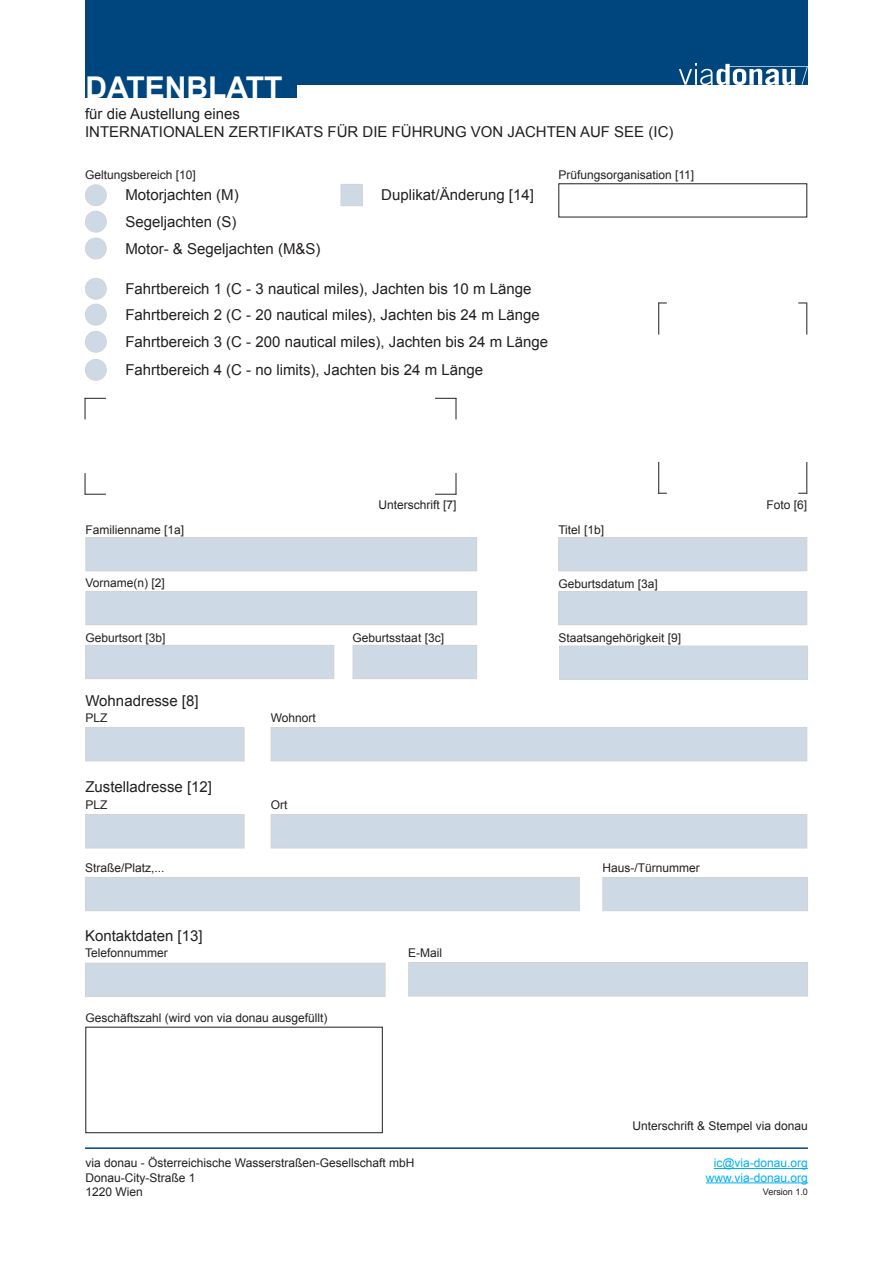
<style>
.page{position:relative;width:893px;height:1263px;background:#fff}
.page>*{position:absolute;margin:0;border:0;box-sizing:border-box;transform-origin:0 0}
.TEXT{font:700 30px "Arial";color:#fff}
.TEXT-2{font:15px/18px "Arial";color:#231f20}
.Text_klein{font:12px "Arial";color:#231f20}
.Text_klein_rechts{font:12px "Arial";color:#231f20}
.Text_klein_rechts-2{font:12px "Arial";color:#00aeef}
.Text_klein-2{font:9px "Arial";color:#231f20}
</style>
<div class="page">
<div style="left:85px;top:0;width:211px;height:97px;background:#00467e"></div>
<div style="left:341px;top:184px;width:21px;height:22px;background:#cddae5"></div>
<div style="left:85px;top:1027px;width:298px;height:106px;border:1px solid #231f20"></div>
<div style="left:86px;top:537px;width:391px;height:34px;background:#cddae5"></div>
<div style="left:86px;top:591px;width:391px;height:34px;background:#cddae5"></div>
<div style="left:86px;top:645px;width:248px;height:34px;background:#cddae5"></div>
<div style="left:353px;top:645px;width:124px;height:34px;background:#cddae5"></div>
<div style="left:559px;top:537px;width:248px;height:34px;background:#cddae5"></div>
<div style="left:558px;top:183px;width:249px;height:34px;border:1px solid #231f20"></div>
<div style="left:559px;top:591px;width:248px;height:34px;background:#cddae5"></div>
<div style="left:560px;top:646px;width:247px;height:33px;background:#cddae5"></div>
<div style="left:86px;top:728px;width:158px;height:33px;background:#cddae5"></div>
<div style="left:86px;top:815px;width:158px;height:33px;background:#cddae5"></div>
<div style="left:85px;top:963px;width:300px;height:33px;background:#cddae5"></div>
<div style="left:409px;top:963px;width:398px;height:33px;background:#cddae5"></div>
<div style="left:85px;top:877px;width:494px;height:34px;background:#cddae5"></div>
<div style="left:603px;top:877px;width:204px;height:34px;background:#cddae5"></div>
<div style="left:271px;top:728px;width:536px;height:33px;background:#cddae5"></div>
<div style="left:271px;top:815px;width:536px;height:33px;background:#cddae5"></div>
<svg style="left:85px;top:398px;width:21px;height:21px"></svg>
<svg style="left:435px;top:398px;width:22px;height:21px"></svg>
<svg style="left:435px;top:473px;width:22px;height:22px"></svg>
<svg style="left:85px;top:473px;width:21px;height:22px"></svg>
<hr style="left:658px;top:303px;width:1px;height:32px;background:#231f20">
<hr style="left:806px;top:303px;width:1px;height:32px;background:#231f20">
<hr style="left:806px;top:462px;width:1px;height:32px;background:#231f20">
<hr style="left:658px;top:462px;width:1px;height:32px;background:#231f20">
<hr style="left:85px;top:1147px;width:723px;height:2px;background:#00467e">
<hr style="left:714px;top:1168px;width:94px;height:1px;background:#00aeef">
<hr style="left:706px;top:1182px;width:102px;height:1px;background:#00aeef">
<div style="left:85px;top:0;width:723px;height:84px;background:#00467e"></div>
<svg style="left:679px;top:63px;width:129px;height:22px"></svg>
<div style="left:85px;top:304px;width:21px;height:21px;background:#cddae5;border-radius:50%"></div>
<div style="left:85px;top:304px;width:22px;height:21px;border:1px solid #231f20;border-radius:50%"></div>
<div style="left:85px;top:278px;width:21px;height:21px;background:#cddae5;border-radius:50%"></div>
<div style="left:85px;top:278px;width:22px;height:22px;border:1px solid #231f20;border-radius:50%"></div>
<div style="left:85px;top:331px;width:21px;height:21px;background:#cddae5;border-radius:50%"></div>
<div style="left:85px;top:331px;width:22px;height:22px;border:1px solid #231f20;border-radius:50%"></div>
<div style="left:85px;top:359px;width:21px;height:21px;background:#cddae5;border-radius:50%"></div>
<div style="left:85px;top:359px;width:22px;height:22px;border:1px solid #231f20;border-radius:50%"></div>
<div style="left:85px;top:211px;width:21px;height:21px;background:#cddae5;border-radius:50%"></div>
<div style="left:85px;top:211px;width:22px;height:21px;border:1px solid #231f20;border-radius:50%"></div>
<div style="left:85px;top:185px;width:21px;height:21px;background:#cddae5;border-radius:50%"></div>
<div style="left:85px;top:184px;width:22px;height:22px;border:1px solid #231f20;border-radius:50%"></div>
<div style="left:85px;top:238px;width:21px;height:21px;background:#cddae5;border-radius:50%"></div>
<div style="left:85px;top:238px;width:22px;height:21px;border:1px solid #231f20;border-radius:50%"></div>
<p class="TEXT" style="left:85px;top:68px;width:199px">DATENBLATT</p>
<p class="TEXT-2" style="left:85px;top:105px;width:590px">für die Austellung eines<br>INTERNATIONALEN ZERTIFIKATS FÜR DIE FÜHRUNG VON JACHTEN AUF SEE (IC)</p>
<p class="Text_klein" style="left:85px;top:167px;width:112px">Geltungsbereich [10]</p>
<p class="Text_klein" style="left:558px;top:167px;width:137px">Prüfungsorganisation [11]</p>
<p class="TEXT-2" style="left:125px;top:186px;width:115px">Motorjachten (M)</p>
<p class="TEXT-2" style="left:381px;top:186px;width:154px">Duplikat/Änderung [14]</p>
<p class="TEXT-2" style="left:125px;top:213px;width:112px">Segeljachten (S)</p>
<p class="TEXT-2" style="left:125px;top:240px;width:197px">Motor- &amp; Segeljachten (M&amp;S)</p>
<p class="TEXT-2" style="left:125px;top:280px;width:407px">Fahrtbereich 1 (C - 3 nautical miles), Jachten bis 10 m Länge</p>
<p class="TEXT-2" style="left:125px;top:306px;width:416px">Fahrtbereich 2 (C - 20 nautical miles), Jachten bis 24 m Länge</p>
<p class="TEXT-2" style="left:125px;top:333px;width:424px">Fahrtbereich 3 (C - 200 nautical miles), Jachten bis 24 m Länge</p>
<p class="TEXT-2" style="left:125px;top:360px;width:359px">Fahrtbereich 4 (C - no limits), Jachten bis 24 m Länge</p>
<p class="Text_klein" style="left:85px;top:522px;width:100px">Familienname [1a]</p>
<p class="Text_klein" style="left:85px;top:575px;width:81px">Vorname(n) [2]</p>
<p class="Text_klein_rechts" style="left:378px;top:497px;width:80px">Unterschrift [7]</p>
<p class="Text_klein_rechts" style="left:766px;top:497px;width:42px">Foto [6]</p>
<p class="Text_klein" style="left:558px;top:522px;width:47px">Titel [1b]</p>
<p class="Text_klein" style="left:558px;top:576px;width:101px">Geburtsdatum [3a]</p>
<p class="Text_klein" style="left:85px;top:629px;width:82px">Geburtsort [3b]</p>
<p class="Text_klein" style="left:353px;top:629px;width:93px">Geburtsstaat [3c]</p>
<p class="TEXT-2" style="left:85px;top:691px;width:115px">Wohnadresse [8]</p>
<p class="Text_klein" style="left:85px;top:710px;width:24px">PLZ</p>
<p class="TEXT-2" style="left:85px;top:778px;width:128px">Zustelladresse [12]</p>
<p class="Text_klein" style="left:85px;top:797px;width:24px">PLZ</p>
<p class="Text_klein" style="left:271px;top:710px;width:47px">Wohnort</p>
<p class="Text_klein" style="left:271px;top:797px;width:18px">Ort</p>
<p class="Text_klein" style="left:558px;top:629px;width:124px">Staatsangehörigkeit [9]</p>
<p class="Text_klein" style="left:85px;top:859px;width:81px">Straße/Platz,...</p>
<p class="Text_klein" style="left:602px;top:859px;width:99px">Haus-/Türnummer</p>
<p class="TEXT-2" style="left:85px;top:927px;width:119px">Kontaktdaten [13]</p>
<p class="Text_klein" style="left:85px;top:945px;width:84px">Telefonnummer</p>
<p class="Text_klein" style="left:408px;top:945px;width:35px">E-Mail</p>
<p class="Text_klein" style="left:85px;top:1010px;width:244px">Geschäftszahl (wird von via donau ausgefüllt)</p>
<p class="Text_klein" style="left:85px;top:1155px;width:330px">via donau - Österreichische Wasserstraßen-Gesellschaft mbH</p>
<p class="Text_klein" style="left:85px;top:1169px;width:112px">Donau-City-Straße 1</p>
<p class="Text_klein" style="left:85px;top:1184px;width:59px">1220 Wien</p>
<p class="Text_klein_rechts" style="left:632px;top:1117px;width:177px">Unterschrift &amp; Stempel via donau</p>
<p class="Text_klein_rechts-2" style="left:714px;top:1155px;width:96px">ic@via-donau.org</p>
<p class="Text_klein_rechts-2" style="left:706px;top:1169px;width:104px">www.via-donau.org</p>
<p class="Text_klein-2" style="left:763px;top:1186px;width:47px">Version 1.0</p>
</div>
